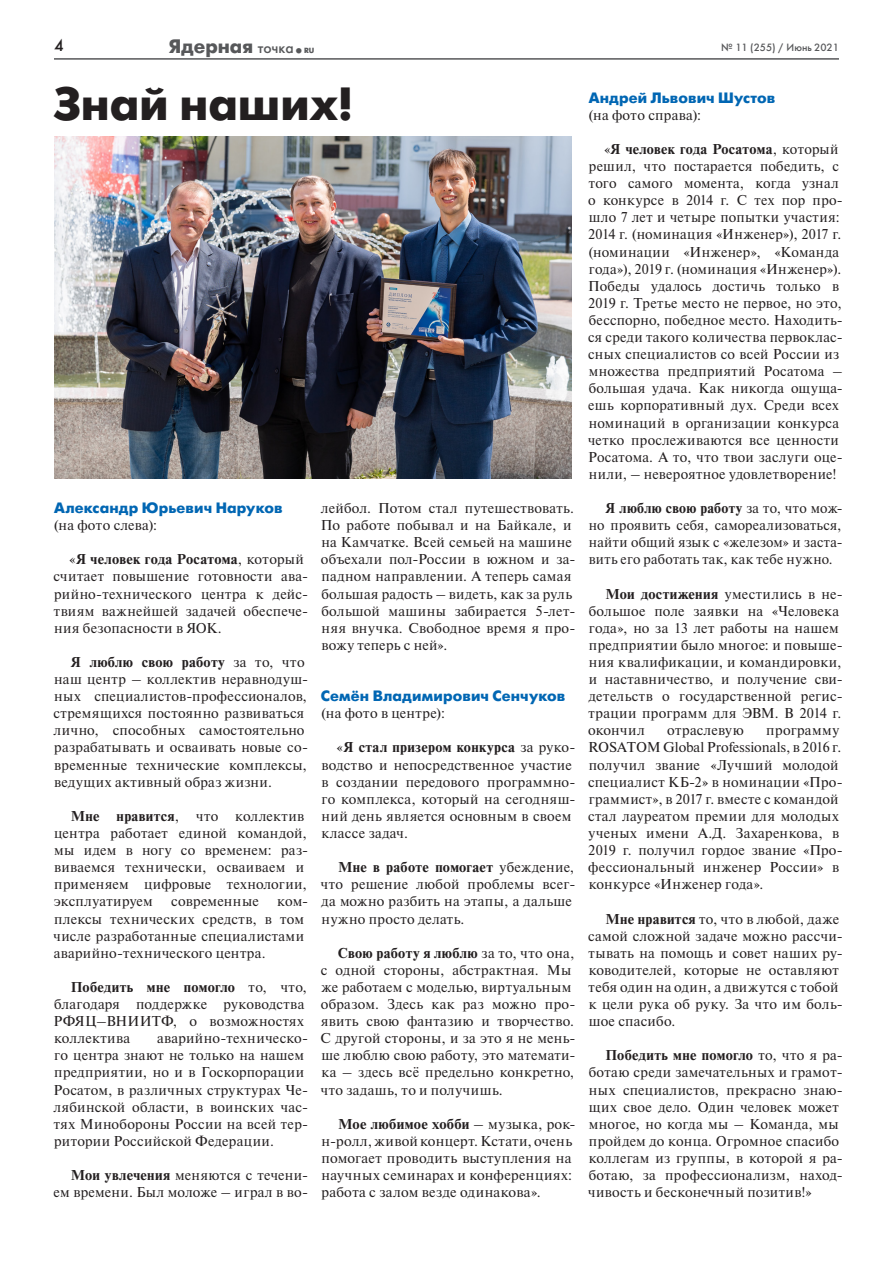
<style>
.page{position:relative;width:893px;height:1263px;background:#fff}
.page>*{position:absolute;margin:0;border:0;box-sizing:border-box;transform-origin:0 0}
.t1{font:700 46.5px "Futuris C";color:#231f20}
.t2{font:700 19.5px "Futuris C";color:#57585a}
.t3{font:16.5px "Futuris C";color:#231f20}
.t4{font:700 15px "Futuris C";letter-spacing:.01em;color:#0166b3}
.t5{font:14.25px/17.1px "Newton I";letter-spacing:.02em;color:#231f20}
.t6{font:10.5px "Futuris C";color:#57585a}
.s1{font-weight:400;font-size:15px}
.s2{font-size:7.5px}
.s3{font-weight:700}
</style>
<div class="page">
<hr style="left:54px;top:58px;width:785px;height:2px;background:#57585a">
<img style="left:55px;top:137px;width:517px;height:342px">
<p class="t3" style="left:54px;top:36px;width:11px">4</p>
<h2 class="t2" style="left:169px;top:35px;width:147px">Ядерная <span class="s1">точка</span><sub>•</sub><span class="s2">RU</span></h2>
<p class="t6" style="left:721px;top:41px;width:119px">№ 11 (255) / Июнь 2021</p>
<h1 class="t1" style="left:53px;top:78px;width:301px">Знай наших!</h1>
<p class="t4" style="left:54px;top:499px;width:230px">Александр Юрьевич Наруков</p>
<p class="t5" style="left:54px;top:517px;width:105px">(на фото слева):</p>
<p class="t5" style="left:53px;top:551px;width:256px;text-indent:16px">«<span class="s3">Я человек года Росатома</span>, который считает повышение готовности ава&shy;рийно-технического центра к дейс&shy;твиям важнейшей задачей обеспече&shy;ния безопасности в ЯОК.</p>
<p class="t5" style="left:53px;top:654px;width:256px;text-indent:17px"><span class="s3">Я люблю свою работу</span> за то, что наш центр – коллектив неравнодуш&shy;ных специалистов-профессионалов, стремящихся постоянно развиваться лично, способных самостоятельно разрабатывать и осваивать новые со&shy;временные технические комплексы, ведущих активный образ жизни.</p>
<p class="t5" style="left:54px;top:808px;width:256px;text-indent:17px"><span class="s3">Мне нравится</span>, что коллектив центра работает единой командой, мы идем в ногу со временем: раз&shy;виваемся технически, осваиваем и применяем цифровые технологии, эксплуатируем</p>
<p class="t5" style="left:171px;top:893px;width:89px">современные</p>
<p class="t5" style="left:53px;top:893px;width:256px;text-indent:224px">ком&shy;плексы технических средств, в том числе разработанные специалистами аварийно-технического центра.</p>
<p class="t5" style="left:54px;top:979px;width:255px;text-indent:17px"><span class="s3">Победить мне помогло</span> то, что, благодаря поддержке руководства<br>РФЯЦ–ВНИИТФ, о возможностях коллектива</p>
<p class="t5" style="left:54px;top:1030px;width:256px;text-indent:103px">аварийно-техническо&shy;го центра знают не только на нашем предприятии, но и в Госкорпорации<br>Росатом, в различных структурах Че&shy;лябинской области, в воинских час&shy;тях Минобороны России на всей тер&shy;ритории Российской Федерации.</p>
<p class="t5" style="left:54px;top:1167px;width:256px;text-align:right"><span class="s3">Мои увлечения</span> меняются с течени&shy;ем времени. Был моложе – играл в во-</p>
<p class="t5" style="left:321px;top:500px;width:256px">лейбол. Потом стал путешествовать.<br>По работе побывал и на Байкале, и на Камчатке. Всей семьей на машине объехали пол-России в южном и за&shy;падном направлении. А теперь самая большая радость – видеть, как за руль большой машины забирается 5-лет&shy;няя внучка. Свободное время я про&shy;вожу теперь с ней».</p>
<p class="t4" style="left:321px;top:688px;width:246px">Семён Владимирович Сенчуков</p>
<p class="t5" style="left:321px;top:705px;width:126px">(на фото в центре):</p>
<p class="t5" style="left:321px;top:739px;width:256px;text-indent:15px">«<span class="s3">Я стал призером конкурса</span> за руко&shy;водство и непосредственное участие в создании передового программно&shy;го комплекса, который на сегодняш&shy;ний день является основным в своем классе задач.</p>
<p class="t5" style="left:321px;top:859px;width:256px;text-indent:17px"><span class="s3">Мне в работе помогает</span> убеждение, что решение любой проблемы всег&shy;да можно разбить на этапы, а дальше нужно просто делать.</p>
<p class="t5" style="left:321px;top:944px;width:256px;text-indent:17px"><span class="s3">Свою работу я люблю</span> за то, что она, с одной стороны, абстрактная. Мы же работаем с моделью, виртуальным образом. Здесь как раз можно про&shy;явить свою фантазию и творчество.<br>С другой стороны, и за это я не мень&shy;ше люблю свою работу, это математи&shy;ка – здесь всё предельно конкретно, что задашь, то и получишь.</p>
<p class="t5" style="left:321px;top:1115px;width:256px;text-indent:17px"><span class="s3">Мое любимое хобби</span> – музыка, рок&shy;н-ролл, живой концерт. Кстати, очень помогает проводить выступления на научных семинарах и конференциях: работа с залом везде одинакова».</p>
<p class="t4" style="left:589px;top:89px;width:188px">Андрей Львович Шустов</p>
<p class="t5" style="left:588px;top:107px;width:114px">(на фото справа):</p>
<p class="t5" style="left:588px;top:141px;width:256px;text-indent:16px">«<span class="s3">Я человек года Росатома</span>, который решил, что постарается победить, с того самого момента, когда узнал о конкурсе в 2014 г. С тех пор про&shy;шло 7 лет и четыре попытки участия:<br>2014 г. (номинация «Инженер»), 2017 г. (номинации «Инженер», «Команда года»), 2019 г. (номинация «Инженер»).<br>Победы удалось достичь только в 2019 г. Третье место не первое, но это, бесспорно, победное место. Находить&shy;ся среди такого количества первоклас&shy;сных специалистов со всей России из множества предприятий Росатома – большая удача. Как никогда ощуща&shy;ешь корпоративный дух. Среди всех номинаций в организации конкурса четко прослеживаются все ценности Росатома. А то, что твои заслуги оце&shy;нили, – невероятное удовлетворение!</p>
<p class="t5" style="left:589px;top:500px;width:255px;text-align:justify;text-indent:17px"><span class="s3">Я люблю свою работу</span> за то, что мож&shy;но проявить себя, самореализоваться, найти общий язык с «железом» и заста&shy;вить его работать так, как тебе нужно.</p>
<p class="t5" style="left:588px;top:585px;width:256px;text-indent:17px"><span class="s3">Мои достижения</span> уместились в не&shy;большое поле заявки на «Человека года», но за 13 лет работы на нашем предприятии было многое: и повыше&shy;ния квалификации, и командировки, и наставничество, и получение сви&shy;детельств о государственной регис&shy;трации программ для ЭВМ. В 2014 г. окончил</p>
<p class="t5" style="left:588px;top:722px;width:256px;text-indent:178px">программу<br>ROSATOM Global Professionals, в 2016 г. получил звание «Лучший молодой специалист КБ-2» в номинации «Про&shy;граммист», в 2017 г. вместе с командой стал лауреатом премии для молодых ученых имени А.Д. Захаренкова, в<br>2019 г. получил гордое звание «Про&shy;фессиональный инженер России» в конкурсе «Инженер года».</p>
<p class="t5" style="left:588px;top:910px;width:256px;text-indent:17px"><span class="s3">Мне нравится</span> то, что в любой, даже самой сложной задаче можно рассчи&shy;тывать на помощь и совет наших ру&shy;ководителей, которые не оставляют тебя один на один, а движутся с тобой к цели рука об руку. За что им боль&shy;шое спасибо.</p>
<p class="t5" style="left:588px;top:1047px;width:256px;text-indent:17px"><span class="s3">Победить мне помогло</span> то, что я ра&shy;ботаю среди замечательных и грамот&shy;ных специалистов, прекрасно знаю&shy;щих свое дело. Один человек может многое, но когда мы – Команда, мы пройдем до конца. Огромное спасибо коллегам из группы, в которой я ра&shy;ботаю, за профессионализм, наход&shy;чивость и бесконечный позитив!»</p>
<p class="t5" style="left:667px;top:722px;width:78px">отраслевую</p>
</div>
